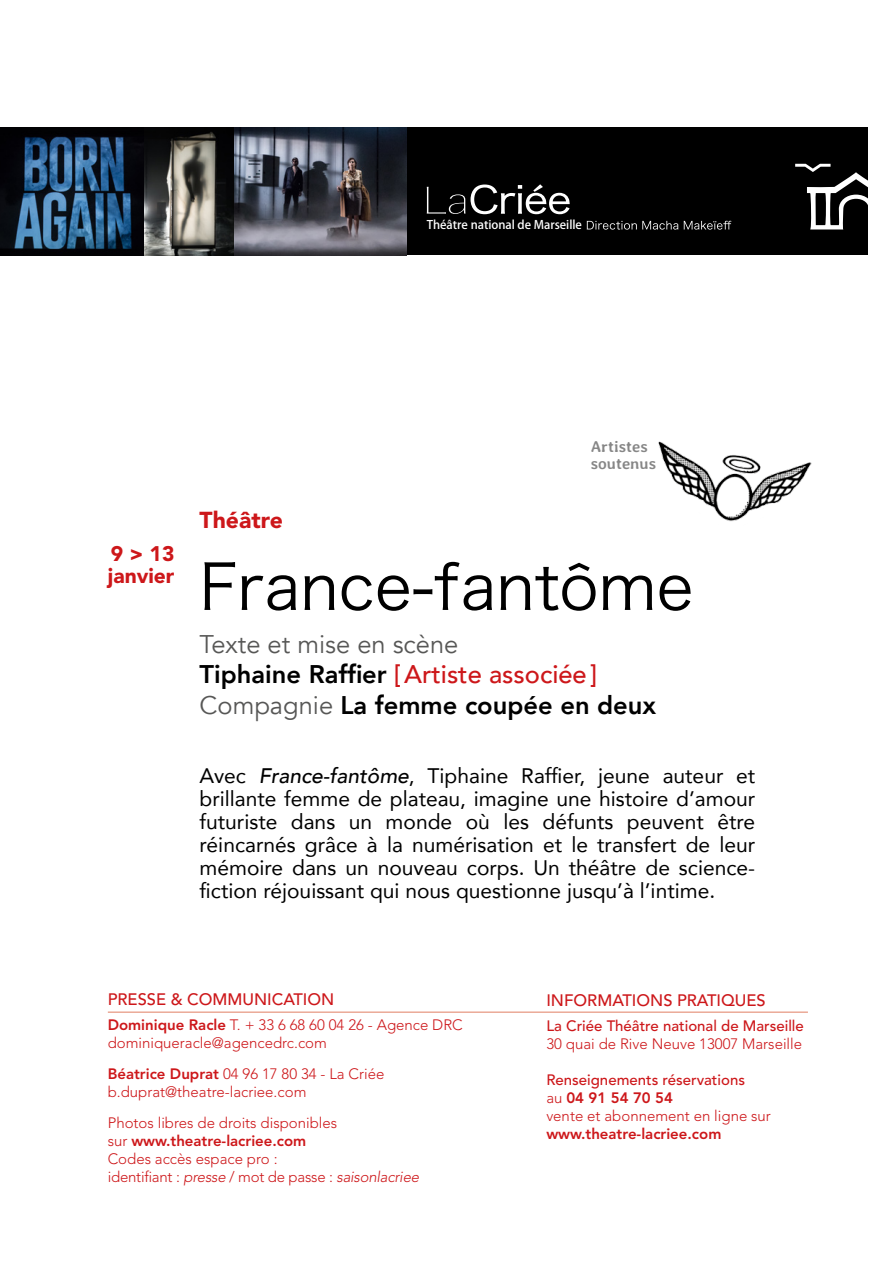
<style>
.page{position:relative;width:893px;height:1263px;background:#fff}
.page>*{position:absolute;margin:0;border:0;box-sizing:border-box;transform-origin:0 0}
.t1{font:62.55px "Hira Kaku Pro W3";color:#000}
.t2{font:800 25.5px/30.6px "Avenir";color:#000}
.t3{font:900 22.95px "Avenir LT Std";color:#cd171a}
.t4{font:21px/23px "Avenir";color:#000;text-align:justify}
.t5{font:900 21px/22.2px "Avenir LT Std";color:#cd171a}
.t6{font:500 16.5px "Avenir LT Std";color:#cd171a}
.t7{font:700 15.9px/17px "Averia Libre";color:#878787}
.t8{font:300 15px/18px "Avenir LT Std";color:#cd171a}
.t9{font:500 15px "Avenir LT Std";color:#cd171a}
.t10{font:800 15px "Avenir LT Std";color:#cd171a}
.t11{font:500 11.85px "Koz Go Pro";color:#fff}
.s1{font-weight:400;color:#575756}
.s2{font-weight:500;color:#cd171a}
.s3{font-weight:500;font-style:italic}
.s4{font-weight:800}
.s5{font-style:italic}
.s6{font-weight:500}
</style>
<div class="page">
<div style="left:0;top:128px;width:867px;height:127px;background:#000"></div>
<svg style="left:587px;top:221px;width:91px;height:9px"></svg>
<svg style="left:684px;top:221px;width:47px;height:9px"></svg>
<svg style="left:427px;top:187px;width:38px;height:27px"></svg>
<svg style="left:471px;top:184px;width:99px;height:30px"></svg>
<svg style="left:795px;top:164px;width:73px;height:65px"></svg>
<img style="left:144px;top:128px;width:91px;height:127px">
<img style="left:235px;top:128px;width:171px;height:127px">
<img style="left:0;top:136px;width:144px;height:114px">
<img style="left:658px;top:441px;width:154px;height:80px">
<hr style="left:108px;top:1012px;width:700px;height:1px;background:#e17f63">
<p class="t11" style="left:427px;top:217px;width:157px">Théâtre national de Marseille</p>
<h3 class="t5" style="left:108px;top:543px;width:68px">9 &gt; 13 janvier</h3>
<p class="t7" style="left:591px;top:438px;width:67px">Artistes soutenus</p>
<h3 class="t3" style="left:200px;top:506px;width:85px">Théâtre</h3>
<h1 class="t1" style="left:200px;top:531px;width:495px">France-fantôme</h1>
<h2 class="t2" style="left:200px;top:629px;width:458px"><span class="s1">Texte et mise en scène<br></span>Tiphaine Raffier <span class="s2">[Artiste associée]<br></span><span class="s1">Compagnie</span> La femme coupée en deux</h2>
<p class="t4" style="left:200px;top:764px;width:557px">Avec <span class="s3">France-fantôme</span>, Tiphaine Raffier, jeune auteur et brillante femme de plateau, imagine une histoire d’amour futuriste dans un monde où les défunts peuvent être réincarnés grâce à la numérisation et le transfert de leur mémoire dans un nouveau corps. Un théâtre de science&shy;fiction réjouissant qui nous questionne jusqu’à l’intime.</p>
<p class="t6" style="left:108px;top:990px;width:228px">PRESSE &amp; COMMUNICATION</p>
<p class="t8" style="left:108px;top:1016px;width:357px"><span class="s4">Dominique Racle</span> T. + 33 6 68 60 04 26 - Agence DRC dominiqueracle@agencedrc.com</p>
<p class="t8" style="left:108px;top:1065px;width:278px"><span class="s4">Béatrice Duprat</span> 04 96 17 80 34 - La Criée b.duprat@theatre-lacriee.com</p>
<p class="t8" style="left:108px;top:1113px;width:313px">Photos libres de droits disponibles<br>sur <span class="s4">www.theatre-lacriee.com<br></span>Codes accès espace pro :<br>identifiant : <span class="s5">presse</span> / mot de passe : <span class="s5">saisonlacriee</span></p>
<p class="t6" style="left:546px;top:991px;width:221px">INFORMATIONS PRATIQUES</p>
<p class="t9" style="left:546px;top:1017px;width:259px">La Criée Théâtre national de Marseille</p>
<p class="t8" style="left:546px;top:1035px;width:257px">30 quai de Rive Neuve 13007 Marseille</p>
<p class="t8" style="left:546px;top:1071px;width:226px"><span class="s6">Renseignements réservations<br></span>au <span class="s4">04 91 54 70 54<br></span>vente et abonnement en ligne sur</p>
<p class="t10" style="left:546px;top:1125px;width:177px">www.theatre-lacriee.com</p>
</div>
